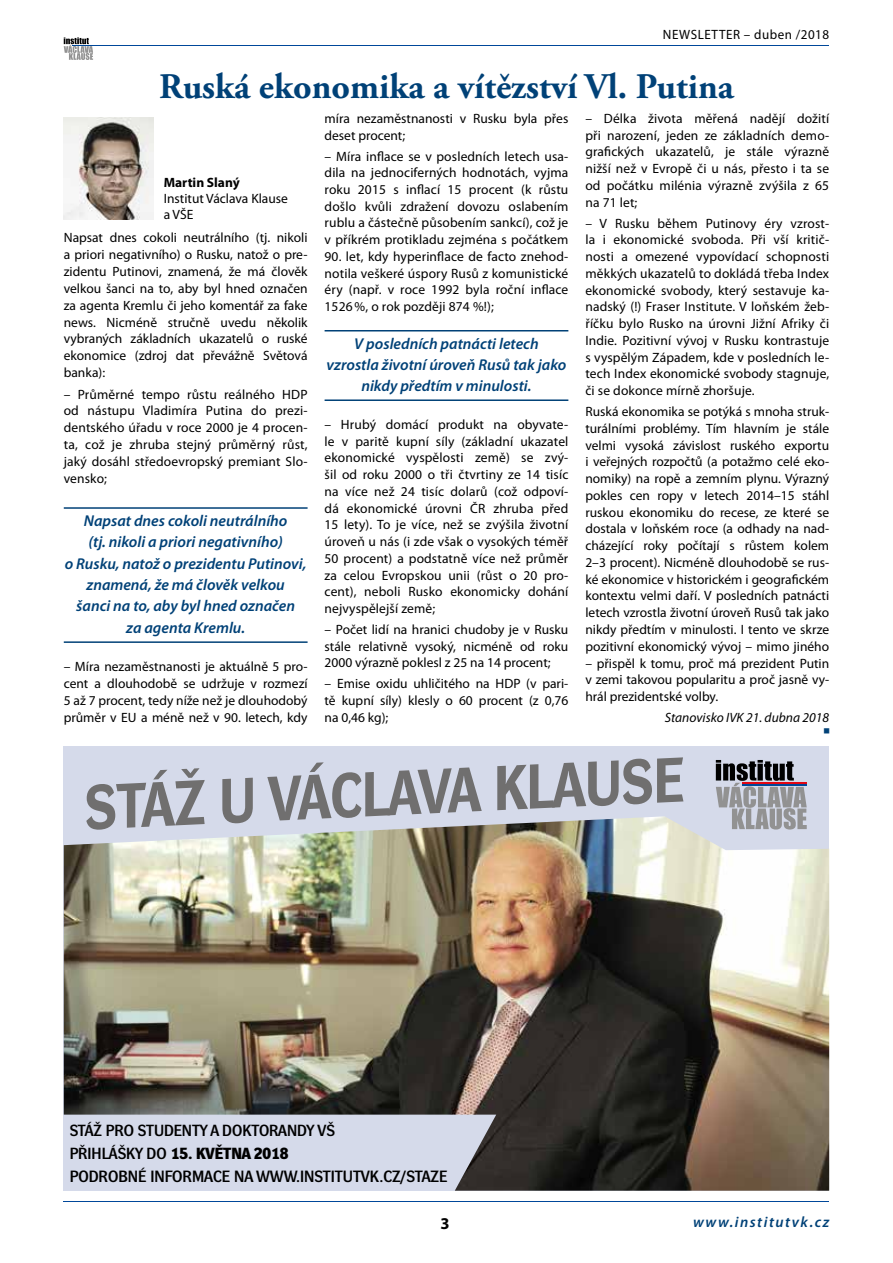
<style>
.page{position:relative;width:893px;height:1263px;background:#fff}
.page>*{position:absolute;margin:0;border:0;box-sizing:border-box;transform-origin:0 0}
.t1{font:700 61.65px "Dyna Grotesk RE";color:#706f6f;scale:.85 1}
.t2{font:700 36px "Adobe Garamond Pro";color:#004177}
.t3{font:700 16.5px "Myriad Pro";color:#000}
.t4{font:15.9px "Dyna Grotesk D";color:#000;scale:1.04 1}
.t5{font:italic 600 15.75px/21.5px "Myriad Pro";color:#004177;text-align:center}
.t6{font:15.75px/22.8px "Dyna Grotesk D";color:#000;scale:1.04 1}
.t7{font:italic 600 15px "Myriad Pro";letter-spacing:.1em;color:#004177}
.t8{font:13.5px/16.8px "Myriad Pro";color:#000;text-align:justify}
.t9{font:italic 13.5px "Myriad Pro";color:#000}
.t10{font:13.5px "Myriad Pro";letter-spacing:.04em;color:#000}
.t11{font:700 13.5px "Myriad Pro";color:#000}
.t12{font:7.5px "Zapf Dingbats Itc LOT";color:#004177}
.s1{font-weight:700}
</style>
<div class="page">
<hr style="left:64px;top:1201px;width:765px;height:1px;background:#00489a">
<svg style="left:64px;top:37px;width:29px;height:23px"></svg>
<hr style="left:72px;top:45px;width:242px;height:1px;background:#00489a">
<hr style="left:149px;top:45px;width:679px;height:1px;background:#00489a">
<hr style="left:64px;top:507px;width:244px;height:2px;background:#004177">
<hr style="left:64px;top:641px;width:244px;height:2px;background:#004177">
<img style="left:64px;top:117px;width:89px;height:102px">
<hr style="left:325px;top:330px;width:243px;height:1px;background:#004177">
<hr style="left:325px;top:399px;width:243px;height:2px;background:#004177">
<div style="left:64px;top:746px;width:765px;height:445px;background:#d5daea"></div>
<img style="left:64px;top:816px;width:765px;height:375px">
<svg style="left:716px;top:760px;width:91px;height:69px"></svg>
<hr style="left:742px;top:783px;width:65px;height:1px;background:#e30613">
<hr style="left:742px;top:784px;width:65px;height:2px;background:#00489a">
<p class="t10" style="left:663px;top:27px;width:168px">NEWSLETTER – duben /2018</p>
<h2 class="t2" style="left:159px;top:66px;width:576px">Ruská ekonomika a vítězství Vl. Putina</h2>
<p class="t8" style="left:585px;top:110px;width:245px">– Délka života měřená nadějí dožití při -narození, jeden ze základních demo&shy;grafických ukazatelů, je stále výrazně nižší než v Evropě či u nás, přesto i ta se od počátku milénia výrazně zvýšila z 65 na 71 let;</p>
<p class="t8" style="left:585px;top:215px;width:245px">– V Rusku během Putinovy éry vzrost&shy;la i ekonomické svoboda. Při vší kritič&shy;nosti a omezené vypovídací schopnosti měkkých ukazatelů to dokládá třeba Index ekonomické svobody, který sestavuje ka&shy;nadský (!) Fraser Institute. V loňském žeb&shy;říčku bylo Rusko na úrovni Jižní Afriky či Indie. Pozitivní vývoj v Rusku kontrastuje s vyspělým Západem, kde v posledních le&shy;tech Index ekonomické svobody stagnuje, či se dokonce mírně zhoršuje.</p>
<p class="t8" style="left:585px;top:403px;width:245px">Ruská ekonomika se potýká s mnoha struk&shy;turálními problémy. Tím hlavním je stále velmi vysoká závislost ruského exportu i veřejných rozpočtů (a potažmo celé eko&shy;nomiky) na ropě a zemním plynu. Výrazný pokles cen ropy v letech 2014–15 stáhl ruskou ekonomiku do recese, ze které se dostala v loňském roce (a odhady na nad&shy;cházející roky počítají s růstem kolem 2–3 procent). Nicméně dlouhodobě se rus&shy;ké ekonomice v historickém i geografickém kontextu velmi daří. V posledních patnácti letech vzrostla životní úroveň Rusů tak jako nikdy předtím v minulosti. I tento ve skrze pozitivní ekonomický vývoj – mimo jiného</p>
<p class="t8" style="left:585px;top:655px;width:245px">– přispěl k tomu, proč má prezident Putin v zemi takovou popularitu a proč jasně vy&shy;hrál prezidentské volby.</p>
<p class="t9" style="left:665px;top:710px;width:166px">Stanovisko IVK 21. dubna 2018</p>
<p class="t12" style="left:830px;top:728px;width:7px;rotate:90deg">■</p>
<h1 class="t1" style="left:82px;top:774px;width:707px;rotate:-3deg">STÁŽ U VÁCLAVA KLAUSE</h1>
<p class="t8" style="left:325px;top:110px;width:245px">míra nezaměstnanosti v Rusku byla přes deset procent;</p>
<p class="t8" style="left:325px;top:148px;width:245px">– Míra inflace se v posledních letech usa&shy;dila na jednociferných hodnotách, vyjma roku 2015 s inflací 15 procent (k růstu došlo kvůli zdražení dovozu oslabením rublu a částečně působením sankcí), což je v příkrém protikladu zejména s počátkem</p>
<p class="t8" style="left:325px;top:248px;width:245px">90. let, kdy hyperinflace de facto znehod&shy;notila veškeré úspory Rusů z komunistické éry (např. v roce 1992 byla roční inflace 1526%, o rok později 874 %!);</p>
<p class="t5" style="left:327px;top:333px;width:241px">V posledních patnácti letech vzrostla životní úroveň Rusů tak jako nikdy předtím v minulosti.</p>
<p class="t8" style="left:325px;top:416px;width:245px">– Hrubý domácí produkt na obyvate&shy;le v paritě kupní síly (základní ukazatel ekonomické vyspělosti země) se zvý&shy;šil od roku 2000 o tři čtvrtiny ze 14 tisíc na více než 24 tisíc dolarů (což odpoví&shy;dá ekonomické úrovni ČR zhruba před 15 lety). To je více, než se zvýšila životní úroveň u nás (i zde však o vysokých téměř 50 procent) a podstatně více než průměr za celou Evropskou unii (růst o 20 pro&shy;cent), neboli Rusko ekonomicky dohání nejvyspělejší země;</p>
<p class="t8" style="left:325px;top:621px;width:245px">– Počet lidí na hranici chudoby je v Rusku stále relativně vysoký, nicméně od roku 2000 výrazně poklesl z 25 na 14 procent;</p>
<p class="t8" style="left:325px;top:676px;width:245px">– Emise oxidu uhličitého na HDP (v pari&shy;tě kupní síly) klesly o 60 procent (z 0,76 na 0,46 kg);</p>
<p class="t11" style="left:164px;top:174px;width:78px">Martin Slaný</p>
<p class="t8" style="left:164px;top:190px;width:126px;line-height:16.2px">Institut Václava Klause a VŠE</p>
<p class="t8" style="left:64px;top:229px;width:245px">Napsat dnes cokoli neutrálního (tj. nikoli a priori negativního) o Rusku, natož o pre&shy;zidentu Putinovi, znamená, že má člověk velkou šanci na to, aby byl hned označen za agenta Kremlu či jeho komentář za fake news. Nicméně stručně uvedu několik vybraných základních ukazatelů o ruské ekonomice (zdroj dat převážně Světová banka):</p>
<p class="t8" style="left:64px;top:386px;width:245px">– Průměrné tempo růstu reálného HDP od nástupu Vladimíra Putina do prezi&shy;dentského úřadu v roce 2000 je 4 procen&shy;ta, což je zhruba stejný průměrný růst, jaký dosáhl středoevropský premiant Slo&shy;vensko;</p>
<p class="t5" style="left:65px;top:510px;width:243px">Napsat dnes cokoli neutrálního<br>(tj. nikoli a priori negativního)<br>o Rusku, natož o prezidentu Putinovi, znamená, že má člověk velkou<br>šanci na to, aby byl hned označen<br>za agenta Kremlu.</p>
<p class="t8" style="left:64px;top:658px;width:245px">– Míra nezaměstnanosti je aktuálně 5 pro&shy;cent a dlouhodobě se udržuje v rozmezí 5 až 7 procent, tedy níže než je dlouhodobý průměr v EU a méně než v 90. letech, kdy</p>
<p class="t6" style="left:70px;top:1120px;width:257px">STÁŽ PRO STUDENTY A DOKTORANDY VŠ<br>PŘIHLÁŠKY DO <span class="s1">15. KVĚTNA 2018</span></p>
<p class="t4" style="left:70px;top:1167px;width:365px">PODROBNÉ INFORMACE NA WWW.INSTITUTVK.CZ/STAZE</p>
<p class="t3" style="left:440px;top:1214px;width:11px">3</p>
<p class="t7" style="left:693px;top:1213px;width:138px">www.institutvk.cz</p>
</div>
